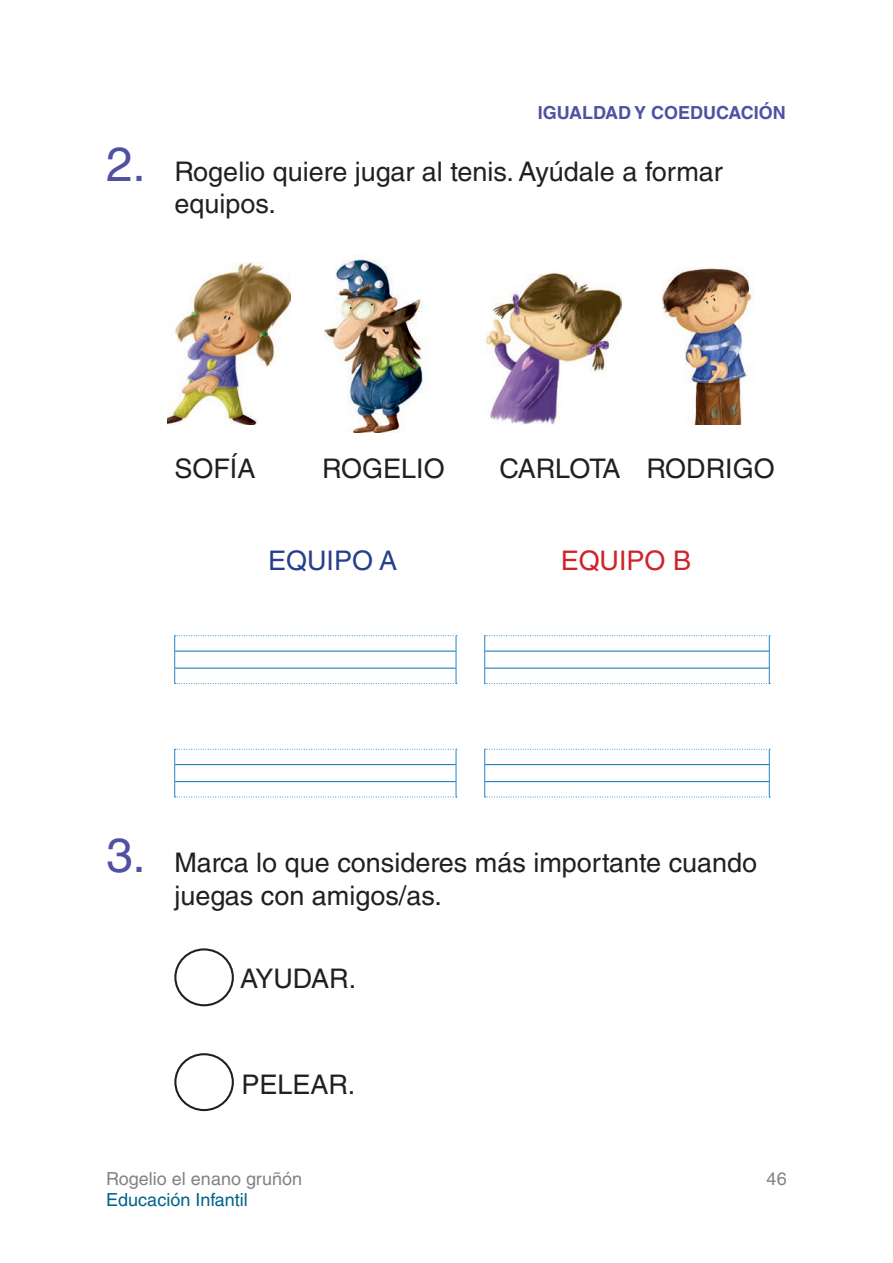
<style>
.page{position:relative;width:893px;height:1263px;background:#fff}
.page>*{position:absolute;margin:0;border:0;box-sizing:border-box;transform-origin:0 0}
.t1{font:27px/32.4px "Helvetica LT Std";color:#231f20}
.t2{font:27px "Helvetica LT Std";color:#253f8e}
.t3{font:27px "Helvetica LT Std";color:#d1232a}
.t4{font:18px "Helvetica LT Std";color:#808285}
.t5{font:700 18px "Helvetica LT Std";color:#4f51a2}
.t6{font:18px "Helvetica LT Std";color:#006289}
.s1{font-size:48px;color:#4f51a2}
</style>
<div class="page">
<img style="left:168px;top:263px;width:123px;height:161px">
<img style="left:325px;top:255px;width:98px;height:177px">
<img style="left:485px;top:272px;width:137px;height:152px">
<img style="left:662px;top:268px;width:92px;height:156px">
<svg style="left:175px;top:635px;width:282px;height:1px"></svg>
<svg style="left:175px;top:683px;width:281px;height:1px"></svg>
<hr style="left:175px;top:668px;width:281px;height:1px;background:#0072bc">
<hr style="left:175px;top:651px;width:281px;height:1px;background:#0072bc">
<hr style="left:174px;top:635px;width:1px;height:49px;background:#2783c5">
<hr style="left:456px;top:636px;width:1px;height:48px;background:#2783c5">
<svg style="left:485px;top:635px;width:285px;height:1px"></svg>
<svg style="left:485px;top:683px;width:284px;height:1px"></svg>
<hr style="left:485px;top:668px;width:284px;height:1px;background:#0072bc">
<hr style="left:485px;top:651px;width:284px;height:1px;background:#0072bc">
<hr style="left:484px;top:635px;width:1px;height:49px;background:#2783c5">
<hr style="left:769px;top:636px;width:1px;height:48px;background:#2783c5">
<svg style="left:175px;top:749px;width:281px;height:1px"></svg>
<svg style="left:175px;top:797px;width:282px;height:1px"></svg>
<hr style="left:175px;top:781px;width:281px;height:1px;background:#0072bc">
<hr style="left:175px;top:764px;width:281px;height:1px;background:#0072bc">
<hr style="left:174px;top:749px;width:1px;height:48px;background:#2783c5">
<hr style="left:456px;top:749px;width:1px;height:48px;background:#2783c5">
<svg style="left:485px;top:749px;width:284px;height:1px"></svg>
<svg style="left:485px;top:797px;width:285px;height:1px"></svg>
<hr style="left:485px;top:781px;width:284px;height:1px;background:#0072bc">
<hr style="left:485px;top:764px;width:284px;height:1px;background:#0072bc">
<hr style="left:484px;top:749px;width:1px;height:48px;background:#2783c5">
<hr style="left:769px;top:749px;width:1px;height:48px;background:#2783c5">
<div style="left:174px;top:948px;width:60px;height:58px;border:2px solid #231f20;border-radius:50%"></div>
<div style="left:174px;top:1053px;width:60px;height:58px;border:2px solid #231f20;border-radius:50%"></div>
<p class="t5" style="left:538px;top:102px;width:248px">IGUALDAD Y COEDUCACIÓN</p>
<p class="t1" style="left:174px;top:155px;width:550px;text-indent:-68px"><span class="s1">2.</span> Rogelio quiere jugar al tenis. Ayúdale a formar equipos.</p>
<p class="t1" style="left:174px;top:453px;width:82px">SOFÍA</p>
<p class="t1" style="left:322px;top:453px;width:123px">ROGELIO</p>
<p class="t1" style="left:499px;top:453px;width:276px">CARLOTA RODRIGO</p>
<p class="t2" style="left:268px;top:545px;width:130px">EQUIPO A</p>
<p class="t3" style="left:561px;top:545px;width:131px">EQUIPO B</p>
<p class="t1" style="left:174px;top:846px;width:583px;text-indent:-68px"><span class="s1">3.</span> Marca lo que consideres más importante cuando juegas con amigos/as.</p>
<p class="t1" style="left:240px;top:962px;width:115px">AYUDAR.</p>
<p class="t1" style="left:241px;top:1068px;width:113px">PELEAR.</p>
<p class="t4" style="left:106px;top:1168px;width:196px">Rogelio el enano gruñón</p>
<p class="t6" style="left:106px;top:1190px;width:142px">Educación Infantil</p>
<p class="t4" style="left:767px;top:1168px;width:21px">46</p>
</div>
